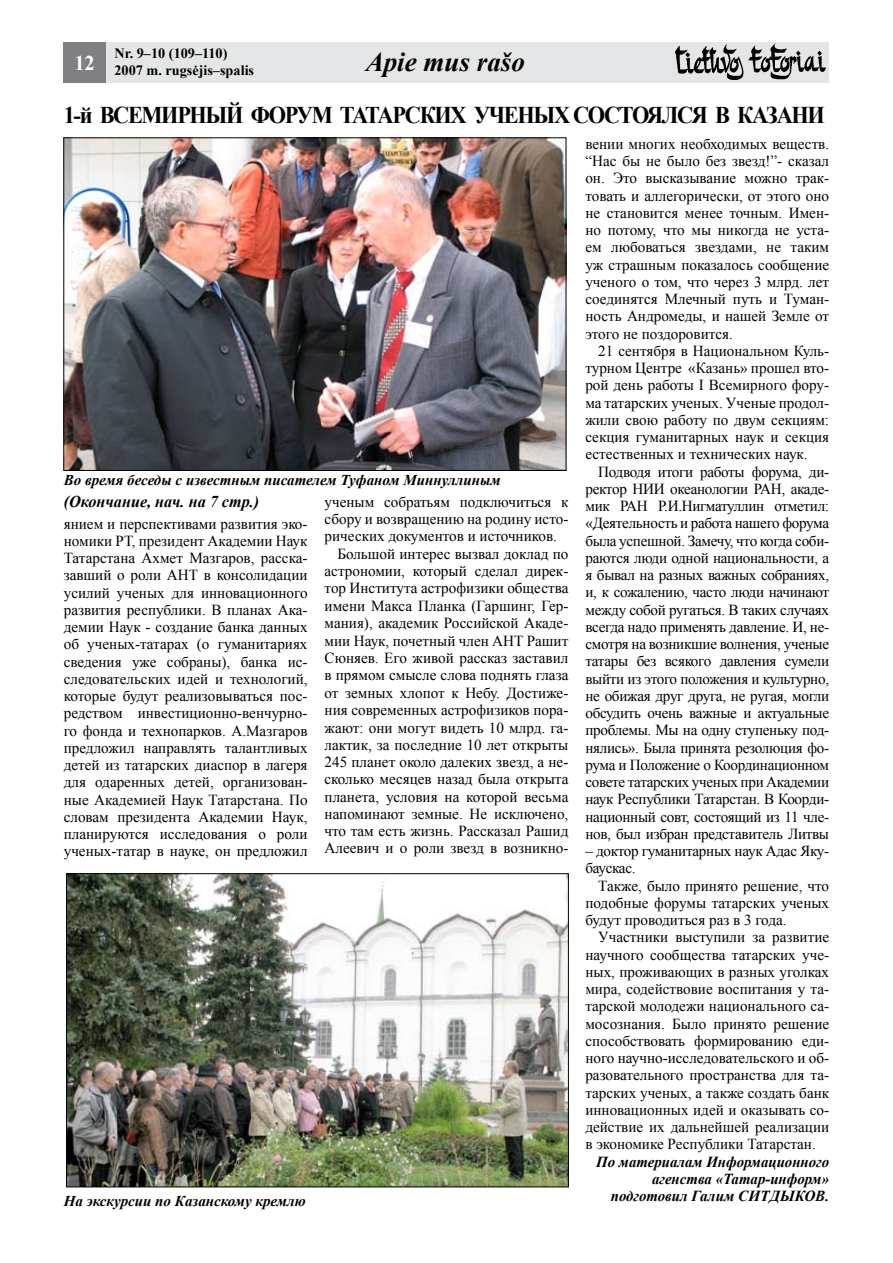
<style>
.page{position:relative;width:893px;height:1263px;background:#fff}
.page>*{position:absolute;margin:0;border:0;box-sizing:border-box;transform-origin:0 0}
.t1{font:italic 700 27px "Times New Roman";color:#000}
.t2{font:700 24px "Times New Roman";letter-spacing:-.06em;color:#000;scale:.93 1}
.t3{font:italic 700 16.5px "Times New Roman";color:#000}
.t4{font:15.3px/17.2px "Times New Roman";color:#000;text-align:justify}
.t5{font:italic 700 15.3px/17.2px "Times New Roman";color:#000;text-align:right}
.t6{font:15.3px/17.2px "Times New Roman";letter-spacing:-.02em;color:#000}
.t7{font:italic 700 15px "Times New Roman";color:#000}
.t8{font:700 14.25px/17.1px "Times New Roman";color:#000}
</style>
<div class="page">
<div style="left:64px;top:43px;width:765px;height:40px;background:#e3e5e6"></div>
<img style="left:675px;top:44px;width:150px;height:35px">
<div style="left:64px;top:43px;width:42px;height:40px;background:#817f84"></div>
<img style="left:68px;top:875px;width:499px;height:310px">
<div style="left:66px;top:873px;width:503px;height:314px;border:1px solid #000"></div>
<img style="left:65px;top:139px;width:499px;height:330px">
<p class="t8" style="left:74px;top:44px;width:181px;text-indent:40px">Nr. 9–10 (109–110)<br><sup>12</sup> 2007 m. rugsėjis–spalis</p>
<h1 class="t1" style="left:366px;top:43px;width:161px">Apie mus rašo</h1>
<h2 class="t2" style="left:64px;top:98px;width:820px">1-й ВСЕМИРНЫЙ ФОРУМ ТАТАРСКИХ УЧЕНЫХ СОСТОЯЛСЯ В КАЗАНИ</h2>
<p class="t7" style="left:64px;top:469px;width:439px">Во время беседы с известным писателем Туфаном Миннуллиным</p>
<p class="t3" style="left:64px;top:490px;width:197px">(Окончание, нач. на 7 стр.)</p>
<p class="t4" style="left:64px;top:514px;width:245px">янием и перспективами развития эко&shy;номики РТ, президент Академии Наук Татарстана Ахмет Мазгаров, расска&shy;завший о роли АНТ в консолидации усилий ученых для инновационного развития республики. В планах Ака&shy;демии Наук - создание банка данных об ученых-татарах (о гуманитариях сведения уже собраны), банка ис&shy;следовательских идей и технологий, которые будут реализовываться пос&shy;редством инвестиционно-венчурно&shy;го фонда и технопарков. А.Мазгаров предложил направлять талантливых детей из татарских диаспор в лагеря для одаренных детей, организован&shy;ные Академией Наук Татарстана. По словам президента Академии Наук, планируются исследования о роли ученых-татар в науке, он предложил</p>
<p class="t4" style="left:325px;top:493px;width:245px">ученым собратьям подключиться к</p>
<p class="t4" style="left:325px;top:510px;width:245px">сбору и возвращению на родину исто-</p>
<p class="t4" style="left:325px;top:527px;width:234px">рических документов и источников.</p>
<p class="t4" style="left:337px;top:545px;width:233px">Большой интерес вызвал доклад по</p>
<p class="t4" style="left:325px;top:562px;width:245px">астрономии, который сделал дирек-</p>
<p class="t4" style="left:325px;top:579px;width:245px">тор Института астрофизики общества</p>
<p class="t4" style="left:325px;top:597px;width:245px">имени Макса Планка (Гаршинг, Гер-</p>
<p class="t4" style="left:325px;top:614px;width:245px">мания), академик Российской Акаде-</p>
<p class="t4" style="left:325px;top:632px;width:245px">мии Наук, почетный член АНТ Рашит</p>
<p class="t4" style="left:325px;top:649px;width:245px">Сюняев. Его живой рассказ заставил</p>
<p class="t4" style="left:325px;top:666px;width:245px">в прямом смысле слова поднять глаза</p>
<p class="t4" style="left:325px;top:684px;width:245px">от земных хлопот к Небу. Достиже-</p>
<p class="t4" style="left:325px;top:701px;width:245px">ния современных астрофизиков пора-</p>
<p class="t4" style="left:325px;top:719px;width:245px">жают: они могут видеть 10 млрд. га-</p>
<p class="t4" style="left:325px;top:736px;width:245px">лактик, за последние 10 лет открыты</p>
<p class="t4" style="left:325px;top:753px;width:245px">245 планет около далеких звезд, а не-</p>
<p class="t4" style="left:325px;top:770px;width:245px">сколько месяцев назад была открыта</p>
<p class="t4" style="left:325px;top:788px;width:245px">планета, условия на которой весьма</p>
<p class="t4" style="left:325px;top:805px;width:245px">напоминают земные. Не исключено,</p>
<p class="t4" style="left:325px;top:822px;width:245px">что там есть жизнь. Рассказал Рашид</p>
<p class="t4" style="left:325px;top:839px;width:245px">Алеевич и о роли звезд в возникно-</p>
<p class="t7" style="left:64px;top:1190px;width:244px">На экскурсии по Казанскому кремлю</p>
<p class="t4" style="left:585px;top:135px;width:245px">вении многих необходимых веществ. “Нас бы не было без звезд!”- сказал он. Это высказывание можно трак&shy;товать и аллегорически, от этого оно не становится менее точным. Имен&shy;но потому, что мы никогда не уста&shy;ем любоваться звездами, не таким уж страшным показалось сообщение ученого о том, что через 3 млрд. лет соединятся Млечный путь и Туман&shy;ность Андромеды, и нашей Земле от этого не поздоровится.</p>
<p class="t4" style="left:585px;top:342px;width:245px;text-indent:13px">21 сентября в Национальном Куль&shy;турном Центре «Казань» прошел вто&shy;рой день работы I Всемирного фору&shy;ма татарских ученых. Ученые продол&shy;жили свою работу по двум секциям: секция гуманитарных наук и секция естественных и технических наук.</p>
<p class="t4" style="left:585px;top:463px;width:245px;text-indent:13px">Подводя итоги работы форума, ди&shy;ректор НИИ океанологии РАН, акаде&shy;мик РАН Р.И.Нигматуллин отметил: «Деятельность и работа нашего форума была успешной. Замечу, что когда соби&shy;раются люди одной национальности, а я бывал на разных важных собраниях, и, к сожалению, часто люди начинают между собой ругаться. В таких случаях всегда надо применять давление. И, не&shy;смотря на возникшие волнения, ученые татары без всякого давления сумели выйти из этого положения и культурно, не обижая друг друга, не ругая, могли обсудить очень важные и актуальные проблемы. Мы на одну ступеньку под&shy;нялись». Была принята резолюция фо&shy;рума и Положение о Координационном совете татарских ученых при Академии наук Республики Татарстан. В Коорди&shy;национный совт, состоящий из 11 чле&shy;нов, был избран представитель Литвы</p>
<p class="t6" style="left:585px;top:842px;width:245px">– доктор гуманитарных наук Адас Яку&shy;баускас.</p>
<p class="t4" style="left:585px;top:877px;width:245px;text-indent:13px">Также, было принято решение, что подобные форумы татарских ученых будут проводиться раз в 3 года.</p>
<p class="t4" style="left:585px;top:928px;width:245px;text-indent:13px">участники выступили за развитие научного сообщества татарских уче&shy;ных, проживающих в разных уголках мира, содействовие воспитания у та&shy;тарской молодежи национального са&shy;мосознания. Было принято решение способствовать формированию еди&shy;ного научно-исследовательского и об&shy;разовательного пространства для та&shy;тарских ученых, а также создать банк инновационных идей и оказывать со&shy;действие их дальнейшей реализации в экономике Республики Татарстан.</p>
<p class="t5" style="left:596px;top:1152px;width:235px">По материалам Информационного агенства «Татар-информ» подготовил Галим СИТДЫКОВ.</p>
</div>
